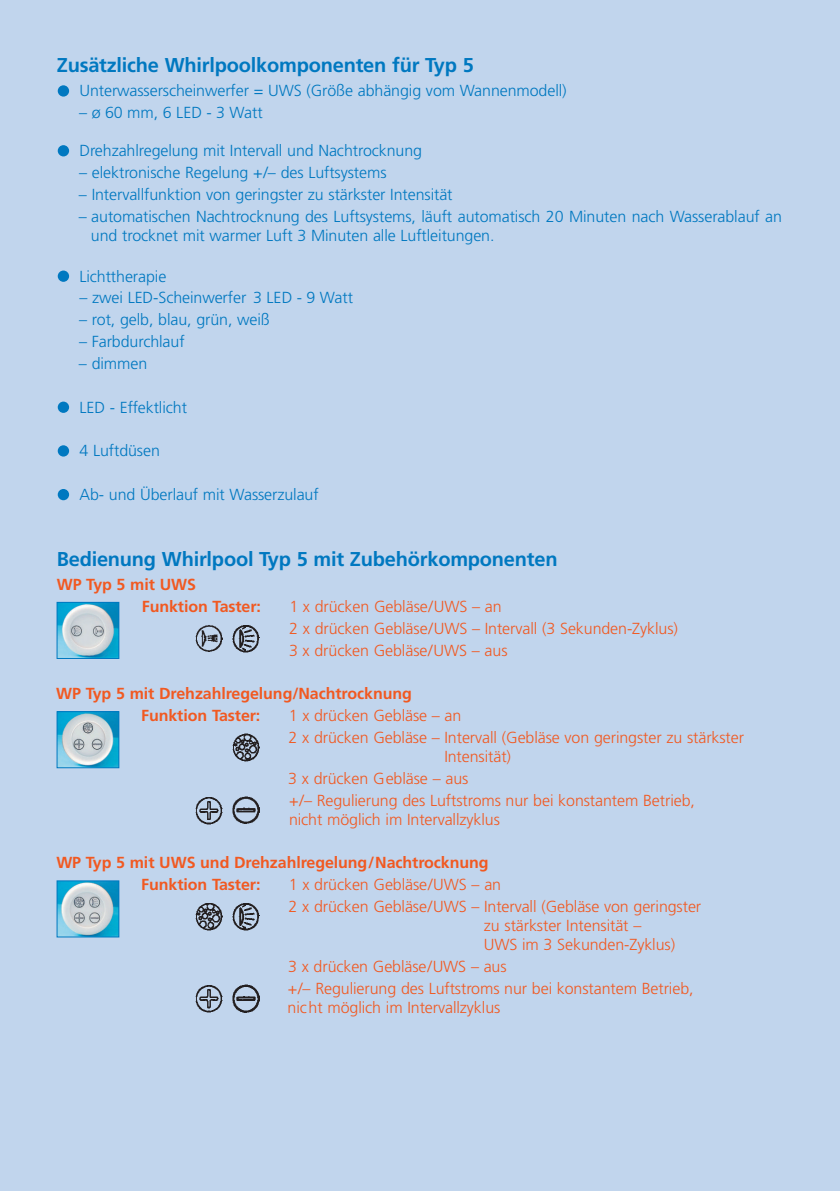
<style>
.page{position:relative;width:840px;height:1191px;background:#fff}
.page>*{position:absolute;margin:0;border:0;box-sizing:border-box;transform-origin:0 0}
.t1{font:700 20px "Frutiger";letter-spacing:-.01em;color:#0078c0}
.t2{font:300 16px/21.8px "Frutiger";letter-spacing:-.005em;color:#f15921}
.t3{font:300 16px/19px "Frutiger";letter-spacing:-.005em;color:#0078c0}
.t4{font:700 16px/21.8px "Frutiger";letter-spacing:-.005em;color:#f15921}
</style>
<div class="page">
<div style="left:0;top:0;width:839px;height:1191px;background:#c1d5ed"></div>
<div style="left:58px;top:85px;width:11px;height:12px;background:#0078c0;border-radius:50%"></div>
<div style="left:58px;top:145px;width:11px;height:11px;background:#0078c0;border-radius:50%"></div>
<div style="left:58px;top:270px;width:11px;height:12px;background:#0078c0;border-radius:50%"></div>
<div style="left:58px;top:401px;width:11px;height:12px;background:#0078c0;border-radius:50%"></div>
<div style="left:58px;top:445px;width:11px;height:11px;background:#0078c0;border-radius:50%"></div>
<div style="left:58px;top:489px;width:11px;height:11px;background:#0078c0;border-radius:50%"></div>
<img style="left:59px;top:604px;width:58px;height:53px">
<div style="left:57px;top:602px;width:62px;height:57px;border:1px solid #0078c0"></div>
<img style="left:59px;top:713px;width:58px;height:53px">
<div style="left:57px;top:711px;width:62px;height:57px;border:1px solid #0078c0"></div>
<img style="left:59px;top:882px;width:58px;height:53px">
<div style="left:57px;top:880px;width:62px;height:57px;border:1px solid #0078c0"></div>
<img style="left:232px;top:625px;width:27px;height:27px">
<img style="left:195px;top:625px;width:27px;height:27px">
<img style="left:232px;top:734px;width:27px;height:27px">
<img style="left:232px;top:796px;width:27px;height:28px">
<img style="left:195px;top:797px;width:27px;height:27px">
<img style="left:195px;top:903px;width:27px;height:27px">
<img style="left:232px;top:903px;width:27px;height:27px">
<img style="left:232px;top:984px;width:27px;height:28px">
<img style="left:195px;top:985px;width:27px;height:27px">
<p class="t1" style="left:57px;top:53px;width:418px">Zusätzliche Whirlpoolkomponenten für Typ 5</p>
<p class="t3" style="left:79px;top:82px;width:488px">Unterwasserscheinwerfer = UWS (Größe abhängig vom Wannenmodell)</p>
<p class="t3" style="left:79px;top:103px;width:185px">– ø 60 mm, 6 LED - 3 Watt</p>
<p class="t3" style="left:79px;top:141px;width:344px">Drehzahlregelung mit Intervall und Nachtrocknung</p>
<p class="t3" style="left:79px;top:163px;width:309px">– elektronische Regelung +/– des Luftsystems</p>
<p class="t3" style="left:79px;top:185px;width:375px">– Intervallfunktion von geringster zu stärkster Intensität</p>
<p class="t3" style="left:91px;top:207px;width:692px;text-indent:-12px">– automatischen Nachtrocknung des Luftsystems, läuft automatisch 20 Minuten nach Wasserablauf an und trocknet mit warmer Luft 3 Minuten alle Luftleitungen.</p>
<p class="t3" style="left:79px;top:267px;width:88px">Lichttherapie</p>
<p class="t3" style="left:79px;top:289px;width:275px">– zwei LED-Scheinwerfer 3 LED - 9 Watt</p>
<p class="t3" style="left:79px;top:310px;width:192px">– rot, gelb, blau, grün, weiß</p>
<p class="t3" style="left:79px;top:332px;width:107px">– Farbdurchlauf</p>
<p class="t3" style="left:79px;top:354px;width:70px">– dimmen</p>
<p class="t3" style="left:79px;top:398px;width:109px">LED - Effektlicht</p>
<p class="t3" style="left:79px;top:441px;width:82px">4 Luftdüsen</p>
<p class="t3" style="left:79px;top:485px;width:241px">Ab- und Überlauf mit Wasserzulauf</p>
<p class="t1" style="left:57px;top:547px;width:502px">Bedienung Whirlpool Typ 5 mit Zubehörkomponenten</p>
<p class="t4" style="left:142px;top:574px;width:121px;text-indent:-85px">WP Typ 5 mit UWS<br>Funktion Taster:</p>
<p class="t2" style="left:289px;top:596px;width:390px">1 x drücken Gebläse/UWS – an<br>2 x drücken Gebläse/UWS – Intervall (3 Sekunden-Zyklus)<br>3 x drücken Gebläse/UWS – aus</p>
<p class="t4" style="left:141px;top:683px;width:272px;text-indent:-85px">WP Typ 5 mit Drehzahlregelung/Nachtrocknung<br>Funktion Taster:</p>
<p class="t2" style="left:288px;top:705px;width:457px">1 x drücken Gebläse – an<br>2 x drücken Gebläse – Intervall (Gebläse von geringster zu stärkster</p>
<p class="t2" style="left:288px;top:746px;width:408px;text-indent:156px">Intensität)<br>3 x drücken Gebläse – aus<br>+/– Regulierung des Luftstroms nur bei konstantem Betrieb,</p>
<p class="t2" style="left:289px;top:808px;width:212px">nicht möglich im Intervallzyklus</p>
<p class="t4" style="left:141px;top:852px;width:348px;text-indent:-85px">WP Typ 5 mit UWS und Drehzahlregelung/Nachtrocknung<br>Funktion Taster:</p>
<p class="t2" style="left:288px;top:874px;width:414px">1 x drücken Gebläse/UWS – an<br>2 x drücken Gebläse/UWS – Intervall (Gebläse von geringster</p>
<p class="t2" style="left:483px;top:916px;width:193px;line-height:19px">zu stärkster Intensität –<br>UWS im 3 Sekunden-Zyklus)</p>
<p class="t2" style="left:288px;top:955px;width:407px">3 x drücken Gebläse/UWS – aus<br>+/– Regulierung des Luftstroms nur bei konstantem Betrieb,</p>
<p class="t2" style="left:287px;top:996px;width:214px">nicht möglich im Intervallzyklus</p>
</div>
